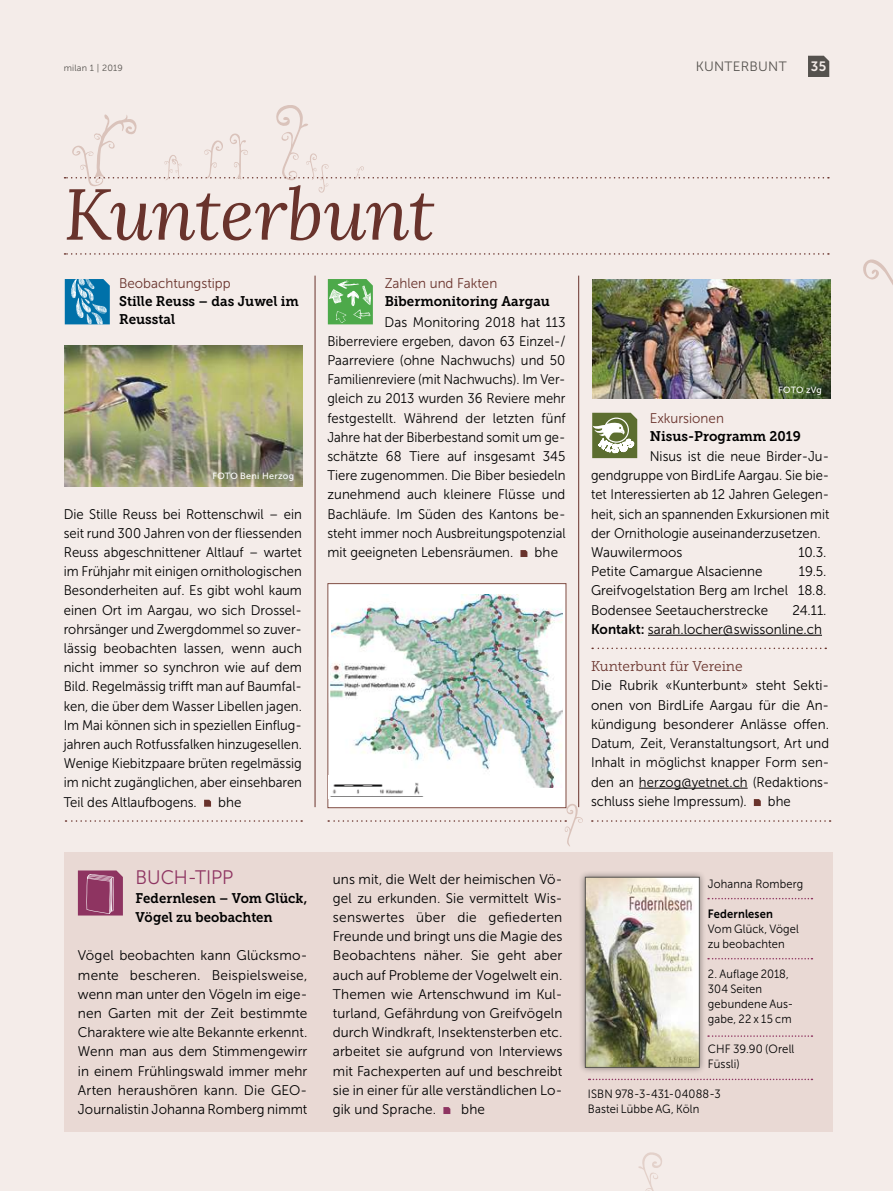
<style>
.page{position:relative;width:893px;height:1191px;background:#f4ece9}
.page>*{position:absolute;margin:0;border:0;box-sizing:border-box;transform-origin:0 0}
.t1{font:italic 72px "Lora";letter-spacing:-.015em;color:#69332c}
.t2{font:19.5px "Museo Sans 300";letter-spacing:-.005em;color:#8e3461;scale:.96 1}
.t3{font:13.95px/19.2px "Museo Sans 300";color:#000;text-align:justify;scale:.94 1}
.t4{font:13.95px/19.2px "Museo Sans 300";color:#000;text-align:justify}
.t5{font:13.95px/19.2px "Museo Sans 300";color:#000;text-align:justify;scale:.95 1}
.t6{font:13.95px/19.2px "Museo Sans 300";color:#000;text-align:justify;scale:.96 1}
.t7{font:13.95px/18px "Museo Slab 700";color:#000;scale:.96 1}
.t8{font:13.95px "Museo Sans 300";color:#69332c;scale:.96 1}
.t9{font:13.95px/19.2px "Museo Slab 700";color:#000;scale:.94 1}
.t10{font:13.95px "Museo Slab 300";color:#69332c}
.t11{font:13.5px "Museo Sans 300";letter-spacing:.02em;color:#55524e}
.t12{font:13.5px "Museo Sans 700";color:#f4ece9}
.t13{font:12px/15px "Museo Sans 300";letter-spacing:.015em;color:#000;scale:.93 1}
.t14{font:12px/15px "Museo Sans 300";letter-spacing:.015em;color:#000;scale:.95 1}
.t15{font:12px "Museo Sans 300";letter-spacing:.015em;color:#000;scale:.92 1}
.t16{font:12px "Museo Sans 700";letter-spacing:.015em;color:#000;scale:.93 1}
.t17{font:9px "Museo Sans 500";letter-spacing:.025em;color:#fff}
.t18{font:9px "Museo Sans 300";letter-spacing:.02em;color:#55524e}
.s1{font-family:"Museo Sans 700"}
</style>
<div class="page">
<div style="left:65px;top:853px;width:768px;height:279px;background:#e9d9d4"></div>
<svg style="left:638px;top:1152px;width:24px;height:39px"></svg>
<svg style="left:808px;top:56px;width:21px;height:21px"></svg>
<div style="left:578px;top:870px;width:128px;height:204px;background:#000;opacity:.44"></div>
<img style="left:587px;top:879px;width:110px;height:186px">
<div style="left:585px;top:877px;width:114px;height:190px;border:1px solid #55524e"></div>
<svg style="left:78px;top:870px;width:45px;height:45px;background:#994971"></svg>
<svg style="left:65px;top:253px;width:764px;height:2px"></svg>
<svg style="left:65px;top:105px;width:764px;height:88px"></svg>
<svg style="left:592px;top:413px;width:45px;height:45px;background:#919d73"></svg>
<svg style="left:443px;top:1107px;width:7px;height:7px"></svg>
<svg style="left:708px;top:898px;width:104px;height:1px"></svg>
<svg style="left:708px;top:958px;width:104px;height:1px"></svg>
<svg style="left:708px;top:1035px;width:104px;height:1px"></svg>
<svg style="left:589px;top:1078px;width:223px;height:2px"></svg>
<hr style="left:315px;top:276px;width:1px;height:531px;background:#69332c">
<hr style="left:578px;top:276px;width:1px;height:531px;background:#69332c">
<svg style="left:592px;top:647px;width:234px;height:2px"></svg>
<svg style="left:592px;top:820px;width:239px;height:1px"></svg>
<svg style="left:66px;top:820px;width:236px;height:1px"></svg>
<svg style="left:328px;top:803px;width:255px;height:43px"></svg>
<img style="left:65px;top:345px;width:238px;height:141px">
<div style="left:328px;top:583px;width:238px;height:224px;background:#fff"></div>
<img style="left:331px;top:595px;width:231px;height:192px">
<img style="left:330px;top:656px;width:88px;height:47px">
<svg style="left:330px;top:796px;width:94px;height:1px"></svg>
<img style="left:331px;top:775px;width:98px;height:20px">
<img style="left:592px;top:279px;width:238px;height:119px">
<svg style="left:863px;top:259px;width:30px;height:26px"></svg>
<svg style="left:328px;top:279px;width:45px;height:45px;background:#6bb768"></svg>
<svg style="left:204px;top:799px;width:7px;height:7px"></svg>
<svg style="left:520px;top:550px;width:7px;height:7px"></svg>
<hr style="left:648px;top:635px;width:174px;height:1px;background:#000">
<hr style="left:639px;top:787px;width:109px;height:1px;background:#000">
<svg style="left:754px;top:799px;width:7px;height:7px"></svg>
<svg style="left:65px;top:279px;width:45px;height:45px;background:#388fbb"></svg>
<p class="t18" style="left:64px;top:63px;width:61px">milan 1 | 2019</p>
<p class="t11" style="left:696px;top:59px;width:92px">KUNTERBUNT</p>
<p class="t12" style="left:811px;top:59px;width:17px">35</p>
<h1 class="t1" style="left:64px;top:165px;width:372px">Kunterbunt</h1>
<p class="t8" style="left:119px;top:276px;width:118px">Beobachtungstipp</p>
<p class="t7" style="left:119px;top:292px;width:189px">Stille Reuss – das Juwel im<br>Reusstal</p>
<p class="t17" style="left:213px;top:471px;width:83px">FOTO Beni Herzog</p>
<p class="t3" style="left:64px;top:504px;width:255px">Die Stille Reuss bei Rottenschwil – ein seit rund 300 Jahren von der fliessenden Reuss abgeschnittener Altlauf – wartet im Frühjahr mit einigen ornithologischen Besonderheiten auf. Es gibt wohl kaum einen Ort im Aargau, wo sich Drossel&shy;rohrsänger und Zwergdommel so zuver&shy;lässig beobachten lassen, wenn auch nicht immer so synchron wie auf dem Bild. Regelmässig trifft man auf Baumfal&shy;ken, die über dem Wasser Libellen jagen.<br>Im Mai können sich in speziellen Einflug&shy;jahren auch Rotfussfalken hinzugesellen.<br>Wenige Kiebitzpaare brüten regelmässig im nicht zugänglichen, aber einsehbaren Teil des Altlaufbogens.</p>
<p class="t6" style="left:218px;top:792px;width:26px">bhe</p>
<p class="t8" style="left:385px;top:276px;width:119px">Zahlen und Fakten</p>
<p class="t7" style="left:385px;top:292px;width:174px">Bibermonitoring Aargau</p>
<p class="t5" style="left:327px;top:312px;width:252px;text-indent:57px">Das Monitoring 2018 hat 113<br>Biberreviere ergeben, davon 63 Einzel-/ Paarreviere (ohne Nachwuchs) und 50<br>Familienreviere (mit Nachwuchs). Im Ver&shy;gleich zu 2013 wurden 36 Reviere mehr festgestellt. Während der letzten fünf Jahre hat der Biberbestand somit um ge&shy;schätzte 68 Tiere auf insgesamt 345<br>Tiere zugenommen. Die Biber besiedeln zunehmend auch kleinere Flüsse und Bachläufe. Im Süden des Kantons be&shy;steht immer noch Ausbreitungspotenzial mit geeigneten Lebensräumen.</p>
<p class="t6" style="left:535px;top:543px;width:26px">bhe</p>
<p class="t17" style="left:778px;top:384px;width:45px">FOTO zVg</p>
<p class="t8" style="left:650px;top:410px;width:79px">Exkursionen</p>
<p class="t7" style="left:650px;top:427px;width:159px">Nisus-Programm 2019</p>
<p class="t3" style="left:591px;top:447px;width:255px;text-align:left;text-indent:59px">Nisus ist die neue Birder-Ju&shy;gendgruppe von BirdLife Aargau. Sie bie&shy;tet Interessierten ab 12 Jahren Gelegen&shy;heit, sich an spannenden Exkursionen mit der Ornithologie auseinanderzusetzen.<br>Wauwilermoos</p>
<p class="t6" style="left:798px;top:543px;width:31px">10.3.</p>
<p class="t6" style="left:591px;top:562px;width:247px;text-indent:208px">19.5.<br>Greifvogelstation Berg am Irchel 18.8.<br>Bodensee Seetaucherstrecke</p>
<p class="t6" style="left:591px;top:562px;width:180px">Petite Camargue Alsacienne</p>
<p class="t6" style="left:591px;top:600px;width:247px;text-indent:201px">24.11.<br><span class="s1">Kontakt:</span> sarah.locher@swissonline.ch</p>
<p class="t10" style="left:591px;top:658px;width:153px">Kunterbunt für Vereine</p>
<p class="t6" style="left:591px;top:676px;width:250px">Die Rubrik «Kunterbunt» steht Sekti&shy;onen von BirdLife Aargau für die An&shy;kündigung besonderer Anlässe offen.<br>Datum, Zeit, Veranstaltungsort, Art und Inhalt in möglichst knapper Form sen&shy;den an herzog@yetnet.ch (Redaktions&shy;schluss siehe Impressum).</p>
<p class="t3" style="left:768px;top:791px;width:26px">bhe</p>
<h2 class="t2" style="left:136px;top:866px;width:103px">BUCH-TIPP</h2>
<p class="t9" style="left:136px;top:888px;width:184px">Federnlesen – Vom Glück,<br>Vögel zu beobachten</p>
<p class="t4" style="left:78px;top:946px;width:231px">Vögel beobachten kann Glücksmo&shy;mente bescheren. Beispielsweise, wenn man unter den Vögeln im eige&shy;nen Garten mit der Zeit bestimmte Charaktere wie alte Bekannte erkennt.<br>Wenn man aus dem Stimmengewirr in einem Frühlingswald immer mehr Arten heraushören kann. Die GEO-Journalistin Johanna Romberg nimmt</p>
<p class="t4" style="left:333px;top:869px;width:231px">uns mit, die Welt der heimischen Vö&shy;gel zu erkunden. Sie vermittelt Wis&shy;senswertes über die gefiederten Freunde und bringt uns die Magie des Beobachtens näher. Sie geht aber auch auf Probleme der Vogelwelt ein.<br>Themen wie Artenschwund im Kul&shy;turland, Gefährdung von Greifvögeln durch Windkraft, Insektensterben etc. arbeitet sie aufgrund von Interviews mit Fachexperten auf und beschreibt sie in einer für alle verständlichen Lo&shy;gik und Sprache.</p>
<p class="t4" style="left:461px;top:1099px;width:25px">bhe</p>
<p class="t15" style="left:708px;top:877px;width:105px">Johanna Romberg</p>
<p class="t16" style="left:708px;top:907px;width:71px">Federnlesen</p>
<p class="t13" style="left:708px;top:921px;width:99px">Vom Glück, Vögel zu beobachten</p>
<p class="t13" style="left:708px;top:966px;width:93px">2. Auflage 2018,<br>304 Seiten gebundene Aus&shy;gabe, 22 x 15 cm</p>
<p class="t14" style="left:708px;top:1041px;width:92px">CHF 39.90 (Orell<br>Füssli)</p>
<p class="t13" style="left:588px;top:1086px;width:144px">ISBN 978-3-431-04088-3<br>Bastei Lübbe AG, Köln</p>
</div>
